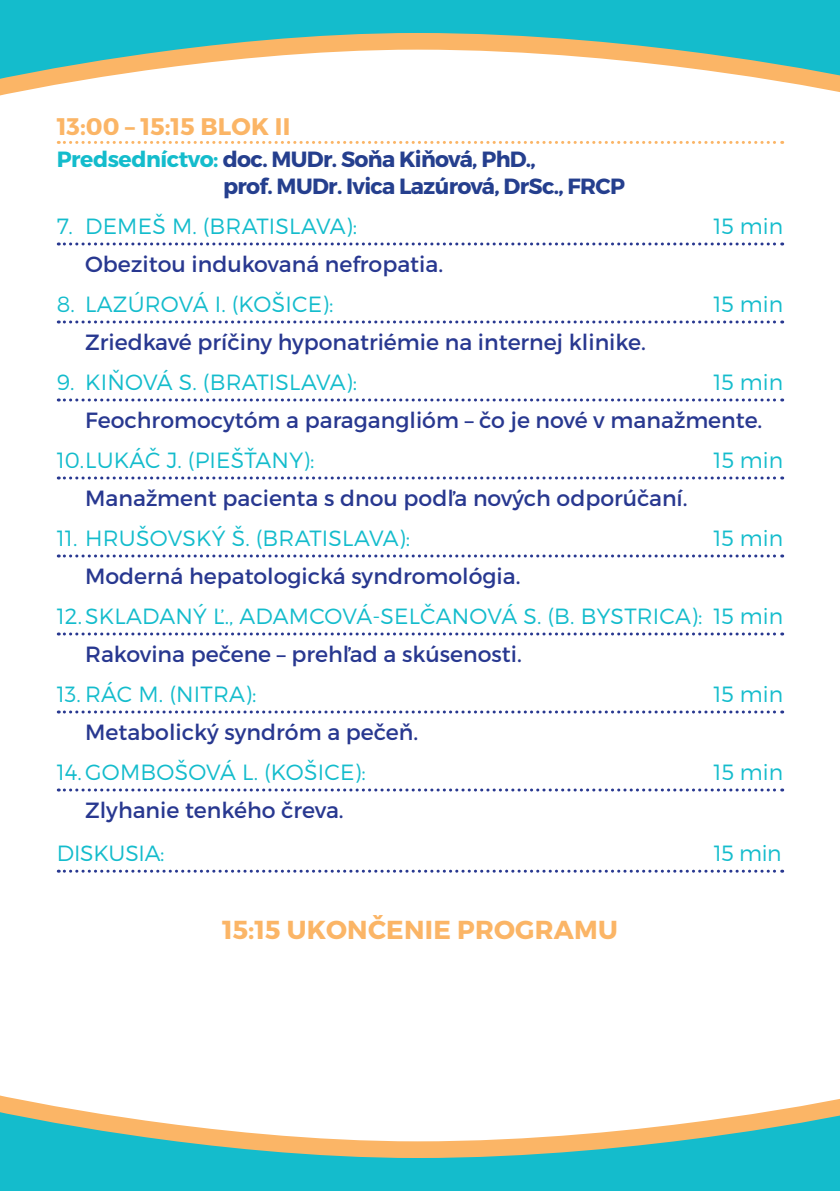
<style>
.page{position:relative;width:840px;height:1191px;background:#fff}
.page>*{position:absolute;margin:0;border:0;box-sizing:border-box;transform-origin:0 0}
.t1{font:700 26px "Montserrat";letter-spacing:.01em;color:#fbb566}
.t2{font:700 24px "Montserrat";color:#fbb566}
.t3{font:22px "Montserrat";color:#283890}
.t4{font:300 22px "Montserrat";letter-spacing:.01em;color:#14bccc}
.t5{font:700 22px/26.4px "Montserrat";letter-spacing:-.03em;color:#253f8e}
.t6{font:300 22px "Montserrat";letter-spacing:-.01em;color:#14bccc}
.s1{color:#14bccc}
</style>
<div class="page">
<svg style="left:0;top:1095px;width:839px;height:17px"></svg>
<svg style="left:0;top:1112px;width:839px;height:79px;fill:#14bccc"></svg>
<svg style="left:0;top:79px;width:839px;height:16px"></svg>
<svg style="left:0;top:0;width:839px;height:79px;fill:#14bccc"></svg>
<svg style="left:58px;top:141px;width:724px;height:3px"></svg>
<svg style="left:58px;top:242px;width:724px;height:3px"></svg>
<svg style="left:58px;top:320px;width:724px;height:3px"></svg>
<svg style="left:58px;top:398px;width:724px;height:3px"></svg>
<svg style="left:58px;top:476px;width:724px;height:3px"></svg>
<svg style="left:58px;top:554px;width:724px;height:3px"></svg>
<svg style="left:58px;top:632px;width:724px;height:3px"></svg>
<svg style="left:58px;top:710px;width:724px;height:3px"></svg>
<svg style="left:58px;top:788px;width:724px;height:3px"></svg>
<svg style="left:58px;top:869px;width:724px;height:3px"></svg>
<p class="t2" style="left:57px;top:112px;width:225px">13:00 – 15:15 BLOK II</p>
<p class="t5" style="left:223px;top:147px;width:403px;text-indent:-166px"><span class="s1">Predsedníctvo:</span> doc. MUDr. Soňa Kiňová, PhD.,<br>prof. MUDr. Ivica Lazúrová, DrSc., FRCP</p>
<p class="t4" style="left:57px;top:213px;width:302px">7. DEM EŠ M. (BRATISLAVA):</p>
<p class="t4" style="left:713px;top:213px;width:71px">15 MIN</p>
<p class="t3" style="left:85px;top:250px;width:359px">Obezitou indukovaná nefropatia.</p>
<p class="t4" style="left:57px;top:291px;width:278px">8. LAZÚROVÁ I . (KOŠICE):</p>
<p class="t4" style="left:713px;top:291px;width:71px">15 MIN</p>
<p class="t3" style="left:85px;top:328px;width:562px">Zriedkavé príčiny hyponatriémie na internej klinike.</p>
<p class="t4" style="left:57px;top:369px;width:302px">9. K IŇOVÁ S. (BRATISLAVA):</p>
<p class="t4" style="left:713px;top:369px;width:71px">15 MIN</p>
<p class="t3" style="left:85px;top:406px;width:678px">Feochromocytóm a paraganglióm – čo je nové v manažmente.</p>
<p class="t4" style="left:57px;top:447px;width:259px">10. LUKÁČ J. (PIEŠŤANY):</p>
<p class="t4" style="left:713px;top:447px;width:71px">15 MIN</p>
<p class="t3" style="left:85px;top:484px;width:603px">Manažment pacienta s dnou podľa nových odporúčaní.</p>
<p class="t4" style="left:57px;top:525px;width:354px">11. H RUŠOVSKÝ Š. (BRATISLAVA):</p>
<p class="t4" style="left:713px;top:525px;width:71px">15 MIN</p>
<p class="t3" style="left:85px;top:562px;width:437px">Moderná hepatologická syndromológia.</p>
<p class="t4" style="left:57px;top:603px;width:87px">12.SKLADA</p>
<p class="t4" style="left:175px;top:603px;width:98px">NÝ Ľ., ADAM</p>
<p class="t4" style="left:309px;top:603px;width:475px">COVÁ-SELČANOVÁ S. (B. BYSTRICA): 15 MIN</p>
<p class="t3" style="left:85px;top:640px;width:438px">Rakovina pečene – prehľad a skúsenosti.</p>
<p class="t4" style="left:57px;top:680px;width:201px">13. RÁC M. (N ITRA):</p>
<p class="t4" style="left:713px;top:680px;width:71px">15 MIN</p>
<p class="t3" style="left:85px;top:718px;width:334px">Metabolický syndróm a pečeň.</p>
<p class="t4" style="left:57px;top:758px;width:310px">14.GOMBOŠOVÁ L. (KOŠICE):</p>
<p class="t4" style="left:713px;top:758px;width:71px">15 MIN</p>
<p class="t3" style="left:85px;top:796px;width:260px">Zlyhanie tenkého čreva.</p>
<p class="t6" style="left:57px;top:840px;width:109px">DISKUSIA:</p>
<p class="t4" style="left:713px;top:840px;width:69px">15 MIN</p>
<p class="t1" style="left:222px;top:913px;width:397px">15:15 UKONČENIE PROGRAMU</p>
</div>
